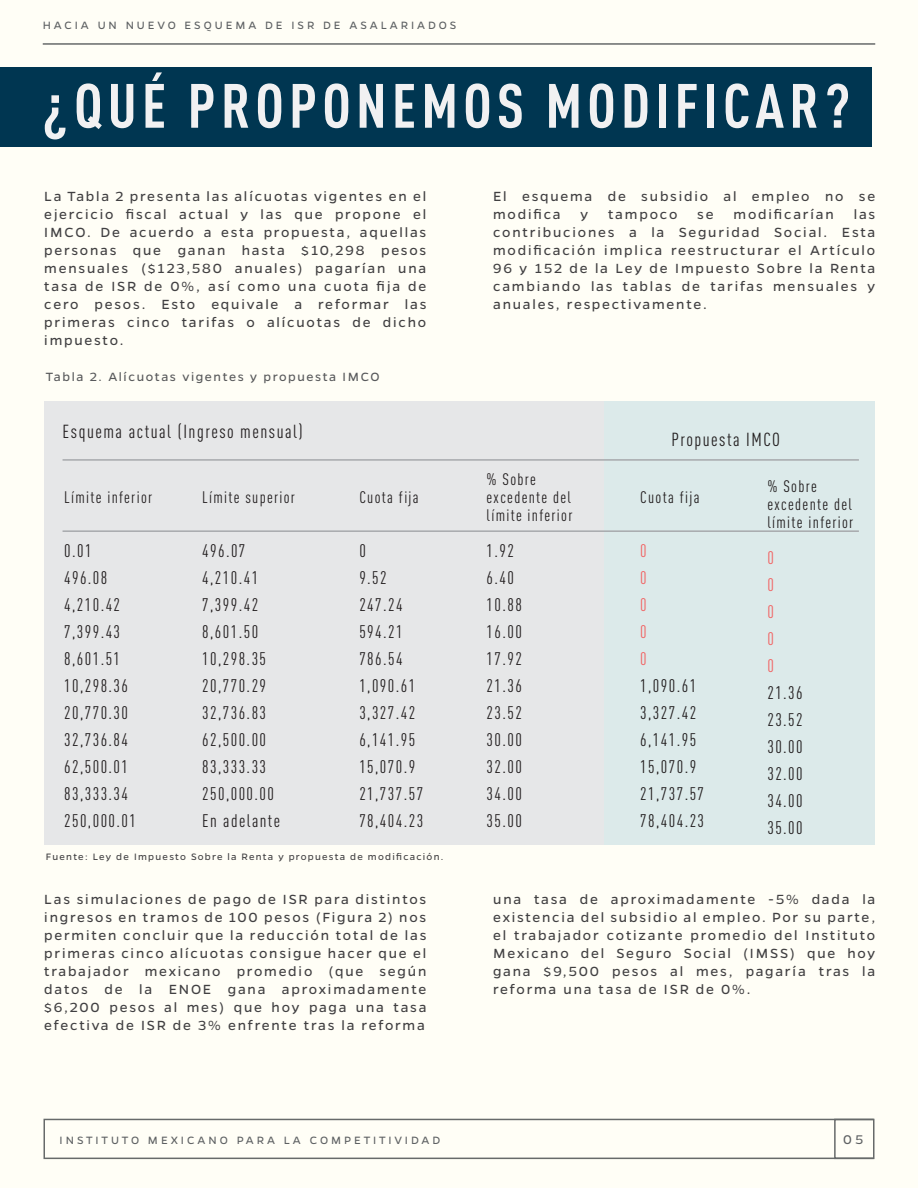
<style>
.page{position:relative;width:918px;height:1188px;background:#fffef6}
.page>*{position:absolute;margin:0;border:0;box-sizing:border-box;transform-origin:0 0}
.t1{font:700 61.5px "DIN Cond";letter-spacing:.085em;color:#f1f1f2}
.t2{font:18.6px "DIN Cond";letter-spacing:.08em;color:#231f20}
.t3{font:18px/27px "DIN Cond";letter-spacing:.08em;color:#231f20}
.t4{font:18px/27px "DIN Cond";color:#f16464;text-align:justify}
.t5{font:16.5px/18px "DIN Cond";letter-spacing:.08em;color:#231f20}
.t6{font:15px/18px "Gentona";letter-spacing:.12em;color:#414042;text-align:justify}
.t7{font:14.25px "Gentona";color:#5e6163}
.t8{font:13.5px "Gentona";letter-spacing:.12em;color:#58595b}
.t9{font:12px "Gentona";letter-spacing:.245em;color:#5e6163}
.t10{font:10.5px "Gentona";letter-spacing:.12em;color:#414042}
</style>
<div class="page">
<div style="left:0;top:67px;width:871px;height:79px;background:#003651"></div>
<div style="left:44px;top:1119px;width:830px;height:40px;border:2px solid #676a6a"></div>
<div style="left:834px;top:1119px;width:40px;height:40px;border:2px solid #676a6a"></div>
<hr style="left:43px;top:43px;width:832px;height:2px;background:#676a6a">
<div style="left:601px;top:401px;width:274px;height:444px;background:#dceaea"></div>
<div style="left:44px;top:401px;width:560px;height:444px;background:#e6e7e8"></div>
<hr style="left:63px;top:459px;width:796px;height:2px;background:#a7a9ac">
<hr style="left:63px;top:530px;width:796px;height:2px;background:#a7a9ac">
<p class="t9" style="left:43px;top:18px;width:415px">HACIA UN NUEVO ESQUEMA DE ISR DE ASALARIADOS</p>
<h1 class="t1" style="left:43px;top:68px;width:809px">¿QUÉ PROPONEMOS MODIFICAR?</h1>
<p class="t6" style="left:44px;top:188px;width:384px">La Tabla 2 presenta las alícuotas vigentes en el ejercicio fiscal actual y las que propone el IMCO. De acuerdo a esta propuesta, aquellas personas que ganan hasta $10,298 pesos mensuales ($123,580 anuales) pagarían una tasa de ISR de 0%, así como una cuota fija de cero pesos. Esto equivale a reformar las primeras cinco tarifas o alícuotas de dicho impuesto.</p>
<p class="t8" style="left:46px;top:369px;width:336px">Tabla 2. Alícuotas vigentes y propuesta IMCO</p>
<p class="t6" style="left:493px;top:188px;width:384px">El esquema de subsidio al empleo no se modifica</p>
<p class="t6" style="left:581px;top:206px;width:9px">y</p>
<p class="t6" style="left:608px;top:206px;width:71px">tampoco</p>
<p class="t6" style="left:697px;top:206px;width:18px">se</p>
<p class="t6" style="left:734px;top:206px;width:102px">modificarían</p>
<p class="t6" style="left:493px;top:206px;width:384px;text-indent:361px">las contribuciones a la Seguridad Social. Esta modificación implica reestructurar el Artículo 96 y 152 de la Ley de Impuesto Sobre la Renta cambiando las tablas de tarifas mensuales y anuales, respectivamente.</p>
<p class="t2" style="left:63px;top:421px;width:242px">Esquema actual (Ingreso mensual)</p>
<p class="t2" style="left:671px;top:429px;width:110px">Propuesta IMCO</p>
<p class="t5" style="left:64px;top:488px;width:90px">Límite inferior</p>
<p class="t5" style="left:202px;top:488px;width:94px">Límite superior</p>
<p class="t5" style="left:359px;top:488px;width:61px">Cuota fija</p>
<p class="t5" style="left:487px;top:470px;width:87px">% Sobre excedente del límite inferior</p>
<p class="t5" style="left:640px;top:488px;width:61px">Cuota fija</p>
<p class="t5" style="left:767px;top:477px;width:87px">% Sobre excedente del límite inferior</p>
<p class="t3" style="left:64px;top:537px;width:73px">0.01<br>496.08<br>4,210.42<br>7,399.43<br>8,601.51<br>10,298.36<br>20,770.30<br>32,736.84<br>62,500.01<br>83,333.34<br>250,000.01</p>
<p class="t3" style="left:202px;top:537px;width:79px">496.07<br>4,210.41<br>7,399.42<br>8,601.50<br>10,298.35<br>20,770.29<br>32,736.83<br>62,500.00<br>83,333.33<br>250,000.00<br>En adelante</p>
<p class="t3" style="left:359px;top:537px;width:65px">0<br>9.52<br>247.24<br>594.21<br>786.54<br>1,090.61<br>3,327.42<br>6,141.95<br>15,070.9<br>21,737.57<br>78,404.23</p>
<p class="t3" style="left:487px;top:537px;width:37px">1.92<br>6.40<br>10.88<br>16.00<br>17.92<br>21.36<br>23.52<br>30.00<br>32.00<br>34.00<br>35.00</p>
<p class="t4" style="left:640px;top:537px;width:8px">0<br>0<br>0<br>0<br>0</p>
<p class="t3" style="left:640px;top:672px;width:65px">1,090.61<br>3,327.42<br>6,141.95<br>15,070.9<br>21,737.57<br>78,404.23</p>
<p class="t10" style="left:46px;top:851px;width:399px">Fuente: Ley de Impuesto Sobre la Renta y propuesta de modificación.</p>
<p class="t4" style="left:767px;top:544px;width:8px">0<br>0<br>0<br>0<br>0</p>
<p class="t3" style="left:767px;top:679px;width:37px;text-align:justify">21.36<br>23.52<br>30.00<br>32.00<br>34.00<br>35.00</p>
<p class="t6" style="left:44px;top:890px;width:384px">Las simulaciones de pago de ISR para distintos ingresos en tramos de 100 pesos (Figura 2) nos permiten concluir que la reducción total de las primeras cinco alícuotas consigue hacer que el trabajador mexicano promedio (que según datos de la ENOE gana aproximadamente $6,200 pesos al mes) que hoy paga una tasa efectiva de ISR de 3% enfrente tras la reforma</p>
<p class="t6" style="left:493px;top:890px;width:384px">una tasa de aproximadamente -5% dada la existencia del subsidio al empleo. Por su parte, el trabajador cotizante promedio del Instituto Mexicano del Seguro Social (IMSS) que hoy gana $9,500 pesos al mes, pagaría tras la reforma una tasa de ISR de 0%.</p>
<p class="t9" style="left:60px;top:1134px;width:382px">INSTITUTO MEXICANO PARA LA COMPETITIVIDAD</p>
<p class="t7" style="left:843px;top:1132px;width:22px">0 5</p>
</div>
